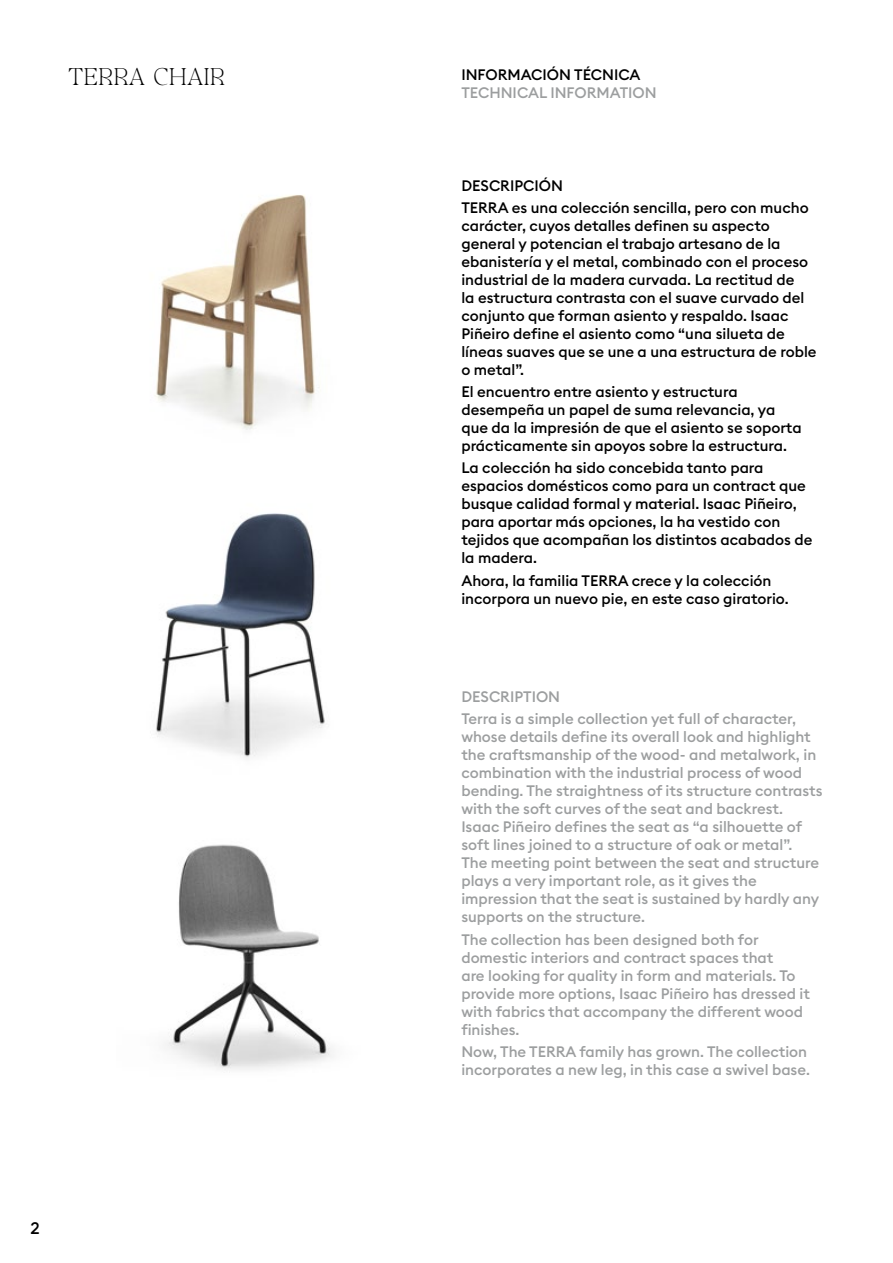
<style>
.page{position:relative;width:893px;height:1263px;background:#fff}
.page>*{position:absolute;margin:0;border:0;box-sizing:border-box;transform-origin:0 0}
.t1{font:300 22.5px "Eirlys";color:#000}
.t2{font:500 16.5px "Euclid Square";color:#000}
.t3{font:500 15px/18px "Euclid Square";color:#000}
.t4{font:500 15px/18px "Euclid Square";color:#9c9e9f}
</style>
<div class="page">
<img style="left:156px;top:195px;width:163px;height:235px">
<img style="left:156px;top:513px;width:169px;height:245px">
<img style="left:165px;top:844px;width:167px;height:226px">
<h1 class="t1" style="left:68px;top:62px;width:159px">TERRA CHAIR</h1>
<p class="t3" style="left:461px;top:66px;width:181px">INFORMACIÓN TÉCNICA</p>
<p class="t4" style="left:461px;top:84px;width:197px">TECHNICAL INFORMATION</p>
<p class="t3" style="left:461px;top:174px;width:349px;line-height:22.2px">DESCRIPCIÓN<br>TERRA es una colección sencilla, pero con mucho</p>
<p class="t3" style="left:461px;top:217px;width:357px">carácter, cuyos detalles definen su aspecto general y potencian el trabajo artesano de la ebanistería y el metal, combinado con el proceso industrial de la madera curvada. La rectitud de<br>la estructura contrasta con el suave curvado del conjunto que forman asiento y respaldo. Isaac Piñeiro define el asiento como “una silueta de líneas suaves que se une a una estructura de roble o metal”.</p>
<p class="t3" style="left:461px;top:383px;width:342px">El encuentro entre asiento y estructura desempeña un papel de suma relevancia, ya que da la impresión de que el asiento se soporta prácticamente sin apoyos sobre la estructura.</p>
<p class="t3" style="left:461px;top:459px;width:353px">La colección ha sido concebida tanto para espacios domésticos como para un contract que busque calidad formal y material. Isaac Piñeiro, para aportar más opciones, la ha vestido con tejidos que acompañan los distintos acabados de la madera.</p>
<p class="t3" style="left:461px;top:571px;width:329px">Ahora, la familia TERRA crece y la colección incorpora un nuevo pie, en este caso giratorio.</p>
<p class="t4" style="left:461px;top:686px;width:336px;line-height:22.2px">DESCRIPTION<br>Terra is a simple collection yet full of character,</p>
<p class="t4" style="left:461px;top:728px;width:363px">whose details define its overall look and highlight the craftsmanship of the wood- and metalwork, in combination with the industrial process of wood bending. The straightness of its structure contrasts with the soft curves of the seat and backrest.<br>Isaac Piñeiro defines the seat as “a silhouette of soft lines joined to a structure of oak or metal”.<br>The meeting point between the seat and structure plays a very important role, as it gives the impression that the seat is sustained by hardly any supports on the structure.</p>
<p class="t4" style="left:461px;top:930px;width:350px">The collection has been designed both for domestic interiors and contract spaces that<br>are looking for quality in form and materials. To provide more options, Isaac Piñeiro has dressed it with fabrics that accompany the different wood finishes.</p>
<p class="t4" style="left:461px;top:1043px;width:350px">Now, The TERRA family has grown. The collection incorporates a new leg, in this case a swivel base.</p>
<p class="t2" style="left:30px;top:1217px;width:11px">2</p>
</div>
